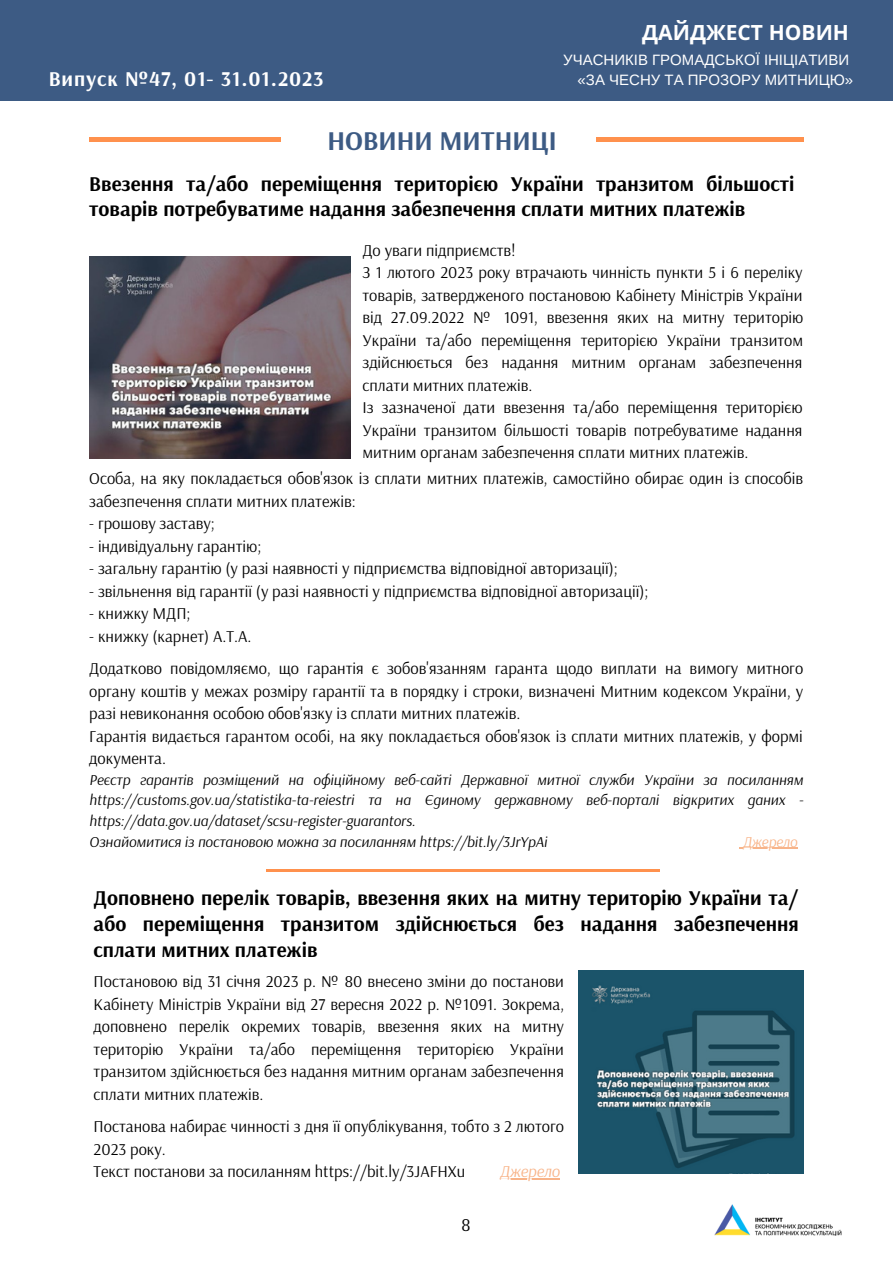
<style>
.page{position:relative;width:893px;height:1264px;background:#fff}
.page>*{position:absolute;margin:0;border:0;box-sizing:border-box;transform-origin:0 0}
.t1{font:700 27px "Arsenal";color:#3d5b84}
.t2{font:700 21px/25.8px "Arsenal";color:#000}
.t3{font:700 21px "Arsenal";letter-spacing:.045em;color:#fff}
.t4{font:700 21px "Noto Sans";color:#fff}
.t5{font:18px "Arsenal";color:#000}
.t6{font:16.5px/22.5px "Arsenal";color:#000}
.t7{font:italic 16.5px "Arsenal";color:#f8b489}
.t8{font:italic 15px/20.5px "Arsenal";color:#000}
.t9{font:15px/20.2px "Arimo";color:#fff;text-align:right}
.t10{font:italic 15px "Arsenal";color:#f8b489}
</style>
<div class="page">
<div style="left:0;top:0;width:892px;height:101px;background:#3d5b84"></div>
<div style="left:595px;top:137px;width:208px;height:5px;background:#ff914d"></div>
<div style="left:89px;top:137px;width:208px;height:5px;background:#ff914d"></div>
<div style="left:281px;top:132px;width:314px;height:39px;background:#fff"></div>
<img style="left:714px;top:1204px;width:128px;height:32px">
<img style="left:89px;top:256px;width:261px;height:203px">
<hr style="left:266px;top:869px;width:394px;height:2px;background:#ff914d">
<img style="left:579px;top:970px;width:224px;height:202px">
<hr style="left:742px;top:847px;width:55px;height:2px;background:#f8b489">
<hr style="left:499px;top:1178px;width:61px;height:1px;background:#f8b489">
<p class="t3" style="left:49px;top:65px;width:276px">Випуск №47, 01- 31.01.2023</p>
<p class="t4" style="left:642px;top:17px;width:208px">ДАЙДЖЕСТ НОВИН</p>
<p class="t9" style="left:563px;top:49px;width:291px">УЧАСНИКІВ ГРОМАДСЬКОЇ ІНІЦІАТИВИ «ЗА ЧЕСНУ ТА ПРОЗОРУ МИТНИЦЮ»</p>
<h1 class="t1" style="left:327px;top:123px;width:230px">НОВИНИ МИТНИЦІ</h1>
<p class="t2" style="left:89px;top:170px;width:706px">Ввезення та/або переміщення територією України транзитом більшості товарів потребуватиме надання забезпечення сплати митних платежів</p>
<p class="t6" style="left:362px;top:238px;width:442px">До уваги підприємств!<br>З 1 лютого 2023 року втрачають чинність пункти 5 і 6 переліку товарів, затвердженого постановою Кабінету Міністрів України від 27.09.2022 № 1091, ввезення яких на митну територію України та/або переміщення територією України транзитом здійснюється без надання митним органам забезпечення сплати митних платежів.<br>Із зазначеної дати ввезення та/або переміщення територією України транзитом більшості товарів потребуватиме надання митним органам забезпечення сплати митних платежів.</p>
<p class="t6" style="left:89px;top:467px;width:715px">Особа, на яку покладається обов'язок із сплати митних платежів, самостійно обирає один із способів забезпечення сплати митних платежів:</p>
<p class="t6" style="left:89px;top:512px;width:127px">- грошову заставу;</p>
<p class="t6" style="left:89px;top:534px;width:173px">- індивідуальну гарантію;</p>
<p class="t6" style="left:89px;top:557px;width:530px">- загальну гарантію (у разі наявності у підприємства відповідної авторизації);</p>
<p class="t6" style="left:89px;top:579px;width:560px">- звільнення від гарантії (у разі наявності у підприємства відповідної авторизації);</p>
<p class="t6" style="left:89px;top:601px;width:103px">- книжку МДП;</p>
<p class="t6" style="left:89px;top:619px;width:715px;line-height:32.4px">- книжку (карнет) А.Т.А.<br>Додатково повідомляємо, що гарантія є зобов'язанням гаранта щодо виплати на вимогу митного</p>
<p class="t6" style="left:89px;top:679px;width:715px">органу коштів у межах розміру гарантії та в порядку і строки, визначені Митним кодексом України, у разі невиконання особою обов'язку із сплати митних платежів.<br>Гарантія видається гарантом особі, на яку покладається обов'язок із сплати митних платежів, у формі документа.</p>
<p class="t8" style="left:89px;top:769px;width:715px">Реєстр гарантів розміщений на офіційному веб-сайті Державної митної служби України за посиланням https://customs.gov.ua/statistika-ta-reiestri та на Єдиному державному веб-порталі відкритих даних - https://data.gov.ua/dataset/scsu-register-guarantors.<br>Ознайомитися із постановою можна за посиланням https://bit.ly/3JrYpAi</p>
<p class="t10" style="left:742px;top:831px;width:56px">Джерело</p>
<p class="t2" style="left:94px;top:884px;width:706px;text-align:justify">Доповнено перелік товарів, ввезення яких на митну територію України та/ або переміщення транзитом здійснюється без надання забезпечення сплати митних платежів</p>
<p class="t6" style="left:94px;top:969px;width:472px;text-align:justify">Постановою від 31 січня 2023 р. № 80 внесено зміни до постанови Кабінету Міністрів України від 27 вересня 2022 р. №1091. Зокрема, доповнено перелік окремих товарів, ввезення яких на митну територію України та/або переміщення територією України транзитом здійснюється без надання митним органам забезпечення сплати митних платежів.</p>
<p class="t6" style="left:94px;top:1114px;width:472px">Постанова набирає чинності з дня її опублікування, тобто з 2 лютого<br>2023 року.<br>Текст постанови за посиланням https://bit.ly/3JAFHXu</p>
<p class="t7" style="left:499px;top:1160px;width:62px">Джерело</p>
<p class="t5" style="left:461px;top:1212px;width:11px">8</p>
</div>
